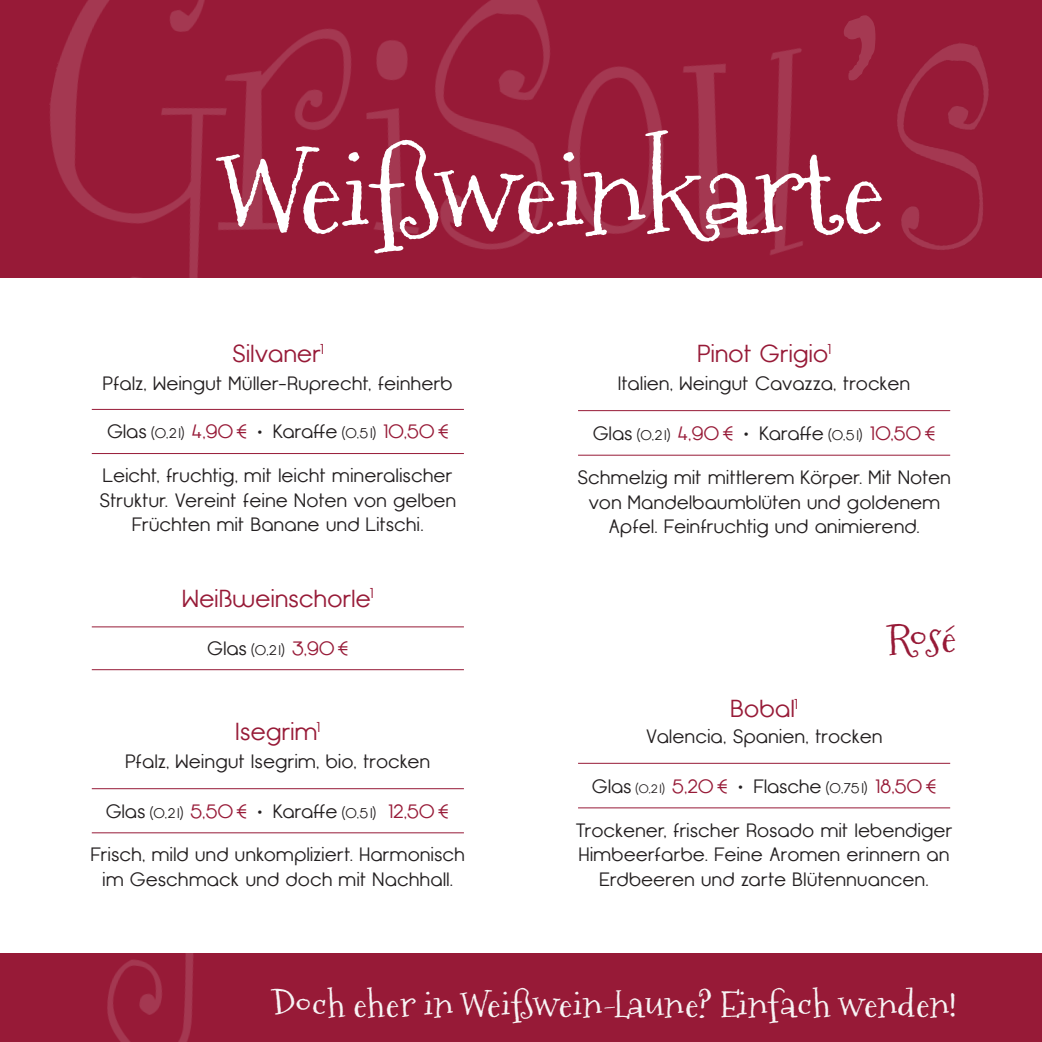
<style>
.page{position:relative;width:1042px;height:1042px;background:#971a37}
.page>*{position:absolute;margin:0;border:0;box-sizing:border-box;transform-origin:0 0}
.t1{font:280px "Mountainsof Christmas";color:#fff}
.t2{font:112px "Mountainsof Christmas";letter-spacing:-.03em;color:#fff;scale:1.2 1}
.t3{font:38.5px "Mountainsof Christmas";color:#971a37;scale:1.2 1}
.t4{font:35px "Mountainsof Christmas";color:#f7f3f4;scale:1.2 1}
.t5{font:24.5px "Opificio Neue";letter-spacing:-.03em;color:#971a37}
.t6{font:19.25px/24.5px "Opificio Neue";letter-spacing:-.025em;color:#231f20;text-align:center}
.t7{font:19.25px "Opificio Neue";letter-spacing:-.045em;color:#231f20}
.t8{font:19.25px "Opificio Neue";letter-spacing:-.035em;color:#971a37}
.t9{font:14px "Opificio Neue";letter-spacing:.11em;color:#231f20}
.t10{font:12.25px "Opificio Neue";color:#231f20}
.s1{font-size:14px}
.s2{color:#971a37}
.s3{font-size:19.25px}
</style>
<div class="page">
<img style="left:49px;top:0;width:754px;height:278px">
<img style="left:897px;top:43px;width:92px;height:207px">
<img style="left:45px;top:952px;width:166px;height:90px">
<div style="left:0;top:278px;width:1042px;height:674px;background:#fff"></div>
<hr style="left:92px;top:788px;width:372px;height:1px;background:#971a37">
<hr style="left:578px;top:410px;width:372px;height:1px;background:#971a37">
<hr style="left:578px;top:455px;width:372px;height:1px;background:#971a37">
<hr style="left:578px;top:763px;width:372px;height:1px;background:#971a37">
<hr style="left:578px;top:807px;width:372px;height:1px;background:#971a37">
<hr style="left:92px;top:409px;width:372px;height:1px;background:#971a37">
<hr style="left:92px;top:626px;width:372px;height:1px;background:#971a37">
<hr style="left:92px;top:669px;width:372px;height:1px;background:#971a37">
<hr style="left:92px;top:453px;width:372px;height:1px;background:#971a37">
<hr style="left:92px;top:832px;width:372px;height:1px;background:#971a37">
<h1 class="t1" style="left:835px;top:-246px;width:59px">‚</h1>
<p class="t2" style="left:223px;top:116px;width:556px">Weißweinkarte</p>
<p class="t5" style="left:232px;top:337px;width:93px">Silvaner<sup>1</sup></p>
<p class="t6" style="left:103px;top:370px;width:352px">Pfalz, Weingut Müller-Ruprecht, feinherb</p>
<p class="t5" style="left:697px;top:337px;width:136px">Pinot Grigio<sup>1</sup></p>
<p class="t6" style="left:618px;top:371px;width:294px">Italien, Weingut Cavazza, trocken</p>
<p class="t7" style="left:273px;top:419px;width:178px">Karaffe <span class="s1">(0,5 l)</span> <span class="s2">10,50 €</span></p>
<p class="t7" style="left:759px;top:420px;width:178px">Karaffe <span class="s1">(0,5 l)</span> <span class="s2">10,50 €</span></p>
<p class="t8" style="left:191px;top:419px;width:58px">4,90€</p>
<p class="t8" style="left:677px;top:420px;width:58px">4,90€</p>
<p class="t9" style="left:107px;top:424px;width:80px"><span class="s3">Glas</span> (0,2l)</p>
<p class="t9" style="left:592px;top:426px;width:80px"><span class="s3">Glas</span> (0,2l)</p>
<p class="t6" style="left:257px;top:419px;width:7px">•</p>
<p class="t6" style="left:743px;top:420px;width:7px">•</p>
<p class="t6" style="left:99px;top:463px;width:359px">Leicht, fruchtig, mit leicht mineralischer<br>Struktur. Vereint feine Noten von gelben<br>Früchten mit Banane und Litschi.</p>
<p class="t5" style="left:182px;top:582px;width:193px">Weißweinschorle<sup>1</sup></p>
<p class="t8" style="left:291px;top:636px;width:59px">3,90€</p>
<p class="t9" style="left:207px;top:641px;width:80px"><span class="s3">Glas</span> (0,2l)</p>
<p class="t5" style="left:235px;top:715px;width:87px">Isegrim<sup>1</sup></p>
<p class="t6" style="left:125px;top:749px;width:307px">Pfalz, Weingut Isegrim, bio, trocken</p>
<p class="t9" style="left:106px;top:803px;width:80px"><span class="s3">Glas</span> (0,2l)</p>
<p class="t8" style="left:190px;top:798px;width:59px">5,50€</p>
<p class="t6" style="left:257px;top:798px;width:7px">•</p>
<p class="t6" style="left:273px;top:798px;width:105px">Karaffe <span class="s1">(0,5 l)</span></p>
<p class="t8" style="left:388px;top:798px;width:62px">12,50€</p>
<p class="t6" style="left:91px;top:841px;width:376px">Frisch, mild und unkompliziert. Harmonisch im Geschmack und doch mit Nachhall.</p>
<p class="t6" style="left:577px;top:464px;width:375px">Schmelzig mit mittlerem Körper. Mit Noten von Mandelbaumblüten und goldenem<br>Apfel. Feinfruchtig und animierend.</p>
<p class="t3" style="left:888px;top:612px;width:60px">Rosé</p>
<p class="t5" style="left:730px;top:692px;width:70px">Bobal<sup>1</sup></p>
<p class="t6" style="left:645px;top:723px;width:238px">Valencia, Spanien, trocken</p>
<p class="t10" style="left:591px;top:780px;width:75px"><span class="s3">Glas</span> (0,2l)</p>
<p class="t8" style="left:671px;top:773px;width:58px">5,20€</p>
<p class="t6" style="left:738px;top:773px;width:7px">•</p>
<p class="t6" style="left:753px;top:773px;width:185px">Flasche <span class="s1">(0,75l)</span> <span class="s2">18,50€</span></p>
<p class="t6" style="left:575px;top:817px;width:379px">Trockener, frischer Rosado mit lebendiger</p>
<p class="t6" style="left:578px;top:841px;width:373px">Himbeerfarbe. Feine Aromen erinnern an<br>Erdbeeren und zarte Blütennuancen.</p>
<p class="t4" style="left:275px;top:980px;width:570px">Doch eher in Weißwein-Laune? Einfach wenden!</p>
</div>
